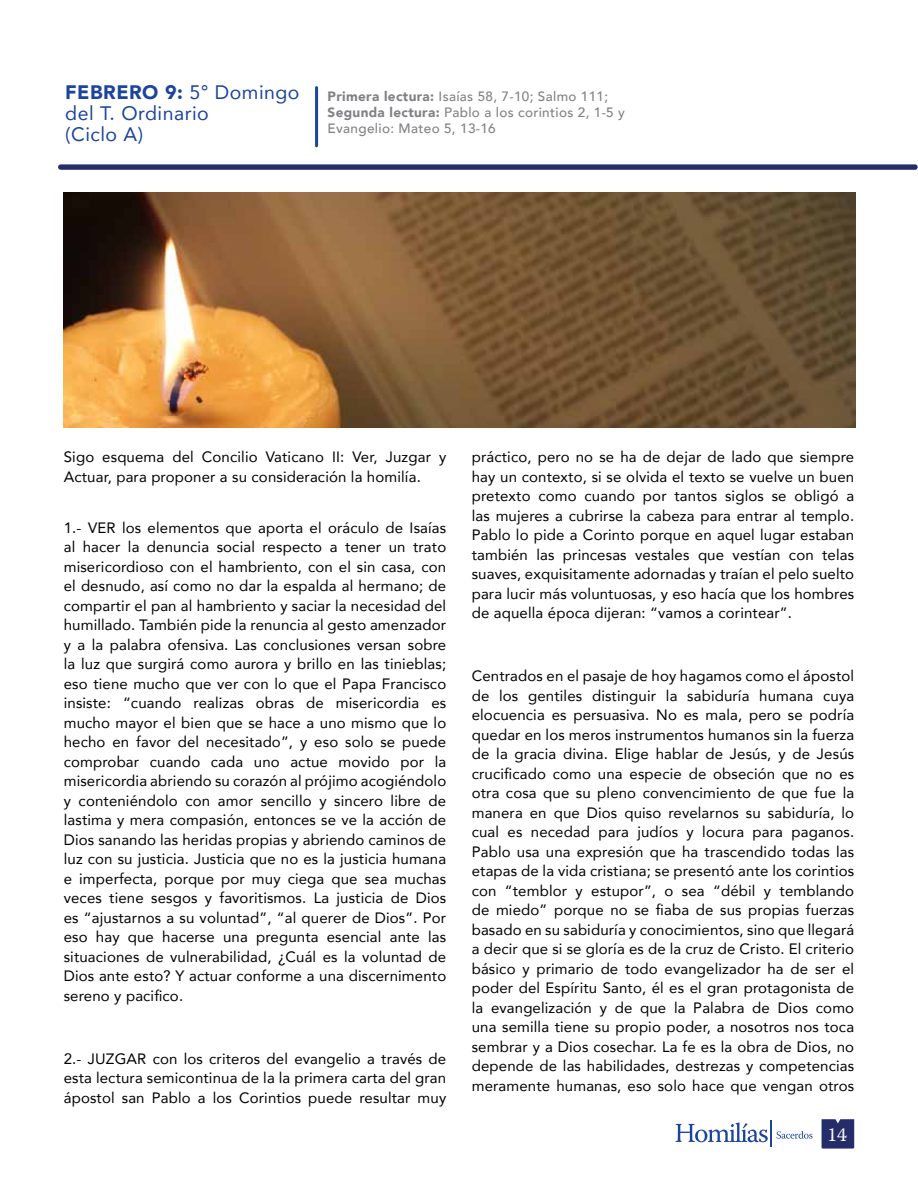
<style>
.page{position:relative;width:918px;height:1188px;background:#fff}
.page>*{position:absolute;margin:0;border:0;box-sizing:border-box;transform-origin:0 0}
.t1{font:19.5px/21px "Avenir";letter-spacing:.025em;color:#1b449c}
.t2{font:19.5px "Warnock Pro";color:#fff}
.t3{font:15px/19.5px "Avenir";letter-spacing:.01em;color:#000;text-align:justify}
.t4{font:500 13.5px/16.2px "Avenir";letter-spacing:.025em;color:#808285}
.s1{font-weight:900}
</style>
<div class="page">
<svg style="left:822px;top:1119px;width:32px;height:30px"></svg>
<svg style="left:675px;top:1121px;width:138px;height:26px"></svg>
<div style="left:58px;top:164px;width:860px;height:6px;background:#252c6a;border-radius:3px"></div>
<hr style="left:315px;top:88px;width:3px;height:58px;background:#1b449c">
<img style="left:64px;top:192px;width:792px;height:236px">
<h1 class="t1" style="left:65px;top:81px;width:236px"><span class="s1">FEBRERO 9:</span> 5° Domingo del T. Ordinario<br>(Ciclo A)</h1>
<p class="t4" style="left:328px;top:88px;width:299px"><span class="s1">Primera lectura:</span> Isaías 58, 7-10; Salmo 111;<br><span class="s1">Segunda lectura:</span> Pablo a los corintios 2, 1-5 y<br>Evangelio: Mateo 5, 13-16</p>
<p class="t3" style="left:64px;top:447px;width:384px">Sigo esquema del Concilio Vaticano II: Ver, Juzgar y<br>Actuar, para proponer a su consideración la homilía.</p>
<p class="t3" style="left:64px;top:517px;width:384px">1.- VER los elementos que aporta el oráculo de Isaías al hacer la denuncia social respecto a tener un trato misericordioso con el hambriento, con el sin casa, con el desnudo, así como no dar la espalda al hermano; de compartir el pan al hambriento y saciar la necesidad del humillado. También pide la renuncia al gesto amenzador y a la palabra ofensiva. Las conclusiones versan sobre la luz que surgirá como aurora y brillo en las tinieblas; eso tiene mucho que ver con lo que el Papa Francisco insiste: “cuando realizas obras de misericordia es mucho mayor el bien que se hace a uno mismo que lo hecho en favor del necesitado”, y eso solo se puede comprobar cuando cada uno actue movido por la misericordia abriendo su corazón al prójimo acogiéndolo y conteniéndolo con amor sencillo y sincero libre de lastima y mera compasión, entonces se ve la acción de Dios sanando las heridas propias y abriendo caminos de luz con su justicia. Justicia que no es la justicia humana e imperfecta, porque por muy ciega que sea muchas veces tiene sesgos y favoritismos. La justicia de Dios es “ajustarnos a su voluntad”, “al querer de Dios”. Por eso hay que hacerse una pregunta esencial ante las situaciones de vulnerabilidad, ¿Cuál es la voluntad de Dios ante esto? Y actuar conforme a una discernimento sereno y pacifico.</p>
<p class="t3" style="left:64px;top:1048px;width:384px">2.- JUZGAR con los criteros del evangelio a través de esta lectura semicontinua de la la primera carta del gran ápostol san Pablo a los Corintios puede resultar muy</p>
<p class="t3" style="left:472px;top:447px;width:384px">práctico, pero no se ha de dejar de lado que siempre hay un contexto, si se olvida el texto se vuelve un buen pretexto como cuando por tantos siglos se obligó a las mujeres a cubrirse la cabeza para entrar al templo.<br>Pablo lo pide a Corinto porque en aquel lugar estaban también las princesas vestales que vestían con telas suaves, exquisitamente adornadas y traían el pelo suelto para lucir más voluntuosas, y eso hacía que los hombres de aquella época dijeran: “vamos a corintear”.</p>
<p class="t3" style="left:472px;top:666px;width:384px">Centrados en el pasaje de hoy hagamos como el ápostol de los gentiles distinguir la sabiduría humana cuya elocuencia es persuasiva. No es mala, pero se podría quedar en los meros instrumentos humanos sin la fuerza de la gracia divina. Elige hablar de Jesús, y de Jesús crucificado como una especie de obseción que no es otra cosa que su pleno convencimiento de que fue la manera en que Dios quiso revelarnos su sabiduría, lo cual es necedad para judíos y locura para paganos.<br>Pablo usa una expresión que ha trascendido todas las etapas de la vida cristiana; se presentó ante los corintios con “temblor y estupor”, o sea “débil y temblando de miedo” porque no se fiaba de sus propias fuerzas basado en su sabiduría y conocimientos, sino que llegará a decir que si se gloría es de la cruz de Cristo. El criterio básico y primario de todo evangelizador ha de ser el poder del Espíritu Santo, él es el gran protagonista de la evangelización y de que la Palabra de Dios como una semilla tiene su propio poder, a nosotros nos toca sembrar y a Dios cosechar. La fe es la obra de Dios, no depende de las habilidades, destrezas y competencias meramente humanas, eso solo hace que vengan otros</p>
<h1 class="t2" style="left:828px;top:1123px;width:21px">14</h1>
</div>
